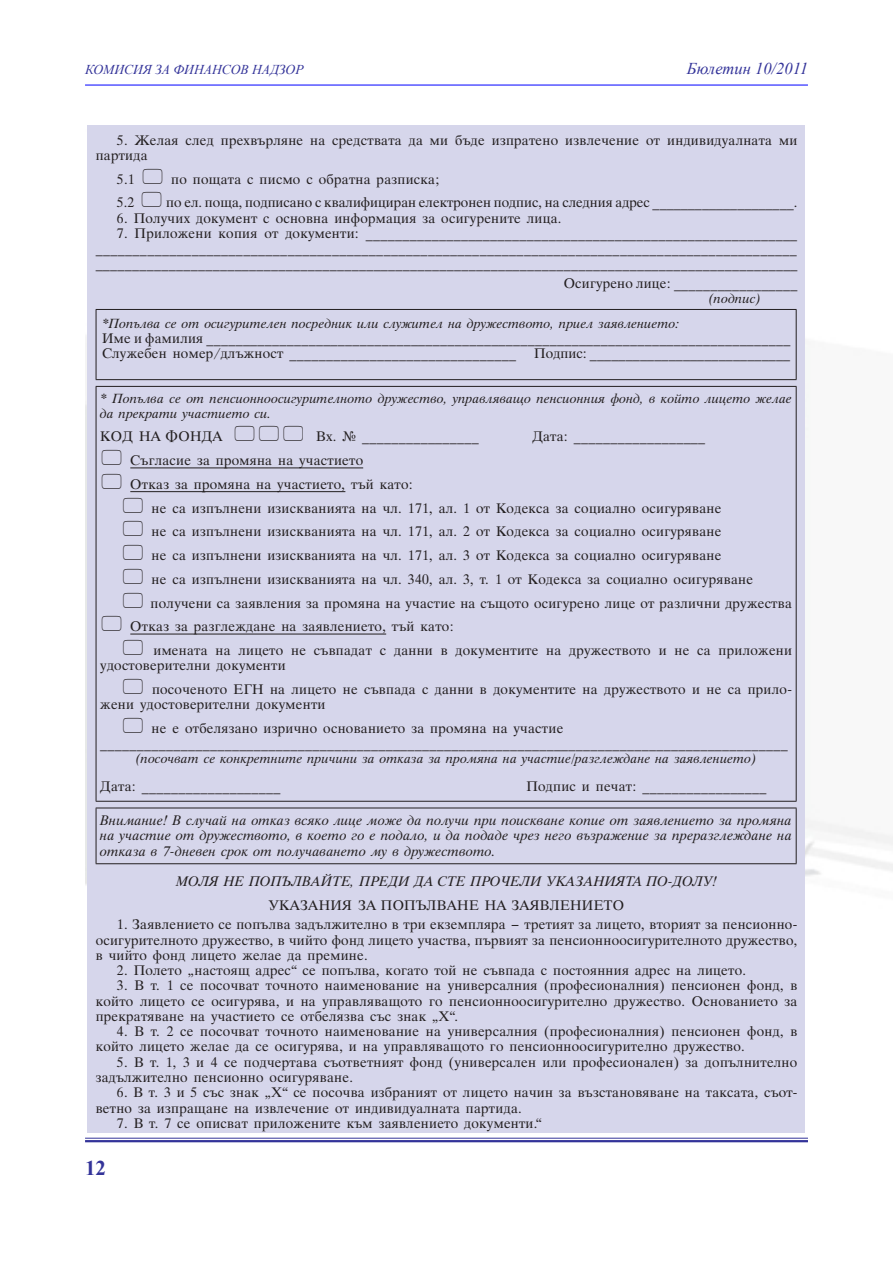
<style>
.page{position:relative;width:893px;height:1263px;background:#fff}
.page>*{position:absolute;margin:0;border:0;box-sizing:border-box;transform-origin:0 0}
.t1{font:700 21px "Times New Roman";color:#339}
.t2{font:italic 16.5px "Times New Roman";color:#339}
.t3{font:13.5px/15.3px "Timok CYR";letter-spacing:.025em;color:#231f20}
.t4{font:italic 13.5px/15.3px "Timok CYR";letter-spacing:.02em;color:#231f20;text-align:justify}
.t5{font:13.5px "Timok CYR";letter-spacing:.005em;color:#231f20}
.t6{font:italic 13.5px "Times New Roman";color:#339}
.t7{font:italic 12.9px/14.5px "Timok CYR";letter-spacing:.02em;color:#231f20}
.s1{font-style:normal}
</style>
<div class="page">
<hr style="left:85px;top:1138px;width:723px;height:1px;background:#339">
<hr style="left:85px;top:1140px;width:723px;height:2px;background:#339">
<hr style="left:85px;top:85px;width:723px;height:1px;background:#00f">
<img style="left:85px;top:130px;width:808px;height:999px">
<div style="left:88px;top:126px;width:717px;height:1007px;background:#d6d6eb"></div>
<hr style="left:96px;top:309px;width:700px;height:1px;background:#231f20">
<hr style="left:96px;top:310px;width:1px;height:69px;background:#231f20">
<hr style="left:796px;top:310px;width:1px;height:69px;background:#231f20">
<hr style="left:96px;top:379px;width:700px;height:1px;background:#231f20">
<hr style="left:96px;top:386px;width:700px;height:1px;background:#231f20">
<hr style="left:96px;top:387px;width:1px;height:414px;background:#231f20">
<hr style="left:796px;top:387px;width:1px;height:414px;background:#231f20">
<hr style="left:96px;top:801px;width:700px;height:1px;background:#231f20">
<hr style="left:130px;top:467px;width:233px;height:1px;background:#231f20">
<hr style="left:130px;top:491px;width:215px;height:1px;background:#231f20">
<hr style="left:130px;top:634px;width:256px;height:1px;background:#231f20">
<hr style="left:96px;top:808px;width:700px;height:1px;background:#231f20">
<hr style="left:96px;top:808px;width:1px;height:55px;background:#231f20">
<hr style="left:796px;top:808px;width:1px;height:55px;background:#231f20">
<hr style="left:96px;top:863px;width:700px;height:1px;background:#231f20">
<p class="t6" style="left:85px;top:60px;width:220px">КОМИСИЯ ЗА ФИНАНСОВ НАДЗОР</p>
<p class="t2" style="left:687px;top:57px;width:123px">Бюлетин 10/2011</p>
<p class="t3" style="left:96px;top:132px;width:703px;text-indent:21px">5. Желая след прехвърляне на средствата да ми бъде изпратено извлечение от индивидуалната ми партида</p>
<p class="t3" style="left:117px;top:171px;width:19px">5.1</p>
<p class="t3" style="left:171px;top:171px;width:270px">по пощата с писмо с обратна разписка;</p>
<p class="t3" style="left:117px;top:195px;width:19px">5.2</p>
<p class="t5" style="left:166px;top:195px;width:633px">по ел. поща, подписано с квалифициран електронен подпис, на следния адрес ____________________.</p>
<p class="t3" style="left:117px;top:210px;width:446px">6. Получих документ с основна информация за осигурените лица.</p>
<p class="t3" style="left:96px;top:226px;width:703px;text-align:justify;text-indent:21px">7. Приложени копия от документи: ___________________________________________________________ _______________________________________________________________________________________________ ________________________________________________________________________________________________</p>
<p class="t3" style="left:564px;top:276px;width:235px">Осигурено лице: _________________</p>
<p class="t7" style="left:709px;top:291px;width:54px">(подпис)</p>
<p class="t7" style="left:102px;top:316px;width:579px">*Попълва се от осигурителен посредник или служител на дружеството, приел заявлението:</p>
<p class="t3" style="left:102px;top:331px;width:690px">Име и фамилия ________________________________________________________________________________<br>Служебен номер/длъжност _______________________________</p>
<p class="t3" style="left:534px;top:346px;width:258px">Подпис: ____________________________</p>
<p class="t7" style="left:100px;top:391px;width:693px">* Попълва се от пенсионноосигурителното дружество, управляващо пенсионния фонд, в който лицето желае да прекрати участието си.</p>
<p class="t3" style="left:100px;top:429px;width:124px">КОД НА ФОНДА</p>
<p class="t3" style="left:316px;top:429px;width:164px">Вх. № ________________</p>
<p class="t3" style="left:532px;top:429px;width:174px">Дата: __________________</p>
<p class="t3" style="left:130px;top:453px;width:234px">Съгласие за промяна на участието</p>
<p class="t3" style="left:130px;top:477px;width:284px">Отказ за промяна на участието, тъй като:</p>
<p class="t3" style="left:152px;top:500px;width:571px">не са изпълнени изискванията на чл. 171, ал. 1 от Кодекса за социално осигуряване</p>
<p class="t3" style="left:152px;top:524px;width:571px">не са изпълнени изискванията на чл. 171, ал. 2 от Кодекса за социално осигуряване</p>
<p class="t3" style="left:152px;top:548px;width:571px">не са изпълнени изискванията на чл. 171, ал. 3 от Кодекса за социално осигуряване</p>
<p class="t3" style="left:152px;top:571px;width:603px">не са изпълнени изискванията на чл. 340, ал. 3, т. 1 от Кодекса за социално осигуряване</p>
<p class="t3" style="left:151px;top:595px;width:643px">получени са заявления за промяна на участие на същото осигурено лице от различни дружества</p>
<p class="t3" style="left:130px;top:619px;width:325px">Отказ за разглеждане на заявлението, тъй като:</p>
<p class="t3" style="left:153px;top:643px;width:640px">имената на лицето не съвпадат с данни в документите на дружеството и не са приложени</p>
<p class="t3" style="left:152px;top:654px;width:641px;line-height:23.7px;text-indent:-52px">удостоверителни документи<br>посоченото ЕГН на лицето не съвпада с данни в документите на дружеството и не са прило-</p>
<p class="t3" style="left:152px;top:693px;width:413px;line-height:23.7px;text-indent:-51px">жени удостоверителни документи<br>не е отбелязано изрично основанието за промяна на участие</p>
<p class="t3" style="left:100px;top:736px;width:689px">______________________________________________________________________________________________</p>
<p class="t7" style="left:136px;top:751px;width:623px">(посочват се конкретните причини за отказа за промяна на участие/разглеждане на заявлението)</p>
<p class="t3" style="left:100px;top:778px;width:182px">Дата: ___________________</p>
<p class="t3" style="left:526px;top:778px;width:242px">Подпис и печат: _________________</p>
<p class="t4" style="left:100px;top:813px;width:693px">Внимание! В случай на отказ всяко лице може да получи при поискване копие от заявлението за промяна на участие от дружеството, в което го е подало, и да подаде чрез него възражение за преразглеждане на отказа в 7-дневен срок от получаването му в дружеството.</p>
<p class="t4" style="left:176px;top:869px;width:542px;line-height:23.7px;text-align:center">МОЛЯ НЕ ПОПЪЛВАЙТЕ, ПРЕДИ ДА СТЕ ПРОЧЕЛИ УКАЗАНИЯТА ПО-ДОЛУ!<br><span class="s1">УКАЗАНИЯ ЗА ПОПЪЛВАНЕ НА ЗАЯВЛЕНИЕТО</span></p>
<p class="t3" style="left:96px;top:917px;width:703px;text-align:justify;text-indent:21px">1. Заявлението се попълва задължително в три екземпляра – третият за лицето, вторият за пенсионно&shy;осигурителното дружество, в чийто фонд лицето участва, първият за пенсионноосигурителното дружество, в чийто фонд лицето желае да премине.</p>
<p class="t3" style="left:117px;top:963px;width:631px">2. Полето „настоящ адрес“ се попълва, когато той не съвпада с постоянния адрес на лицето.</p>
<p class="t3" style="left:96px;top:978px;width:703px;text-align:justify;text-indent:21px">3. В т. 1 се посочват точното наименование на универсалния (професионалния) пенсионен фонд, в който лицето се осигурява, и на управляващото го пенсионноосигурително дружество. Основанието за прекратяване на участието се отбелязва със знак „Х“.</p>
<p class="t3" style="left:96px;top:1024px;width:703px;text-indent:21px">4. В т. 2 се посочват точното наименование на универсалния (професионалния) пенсионен фонд, в който лицето желае да се осигурява, и на управляващото го пенсионноосигурително дружество.</p>
<p class="t3" style="left:96px;top:1054px;width:703px;text-indent:21px">5. В т. 1, 3 и 4 се подчертава съответният фонд (универсален или професионален) за допълнително задължително пенсионно осигуряване.</p>
<p class="t3" style="left:96px;top:1085px;width:703px;text-indent:21px">6. В т. 3 и 5 със знак „Х“ се посочва избраният от лицето начин за възстановяване на таксата, съот&shy;ветно за изпращане на извлечение от индивидуалната партида.</p>
<p class="t3" style="left:117px;top:1115px;width:427px">7. В т. 7 се описват приложените към заявлението документи.“</p>
<h1 class="t1" style="left:85px;top:1154px;width:21px">12</h1>
</div>
